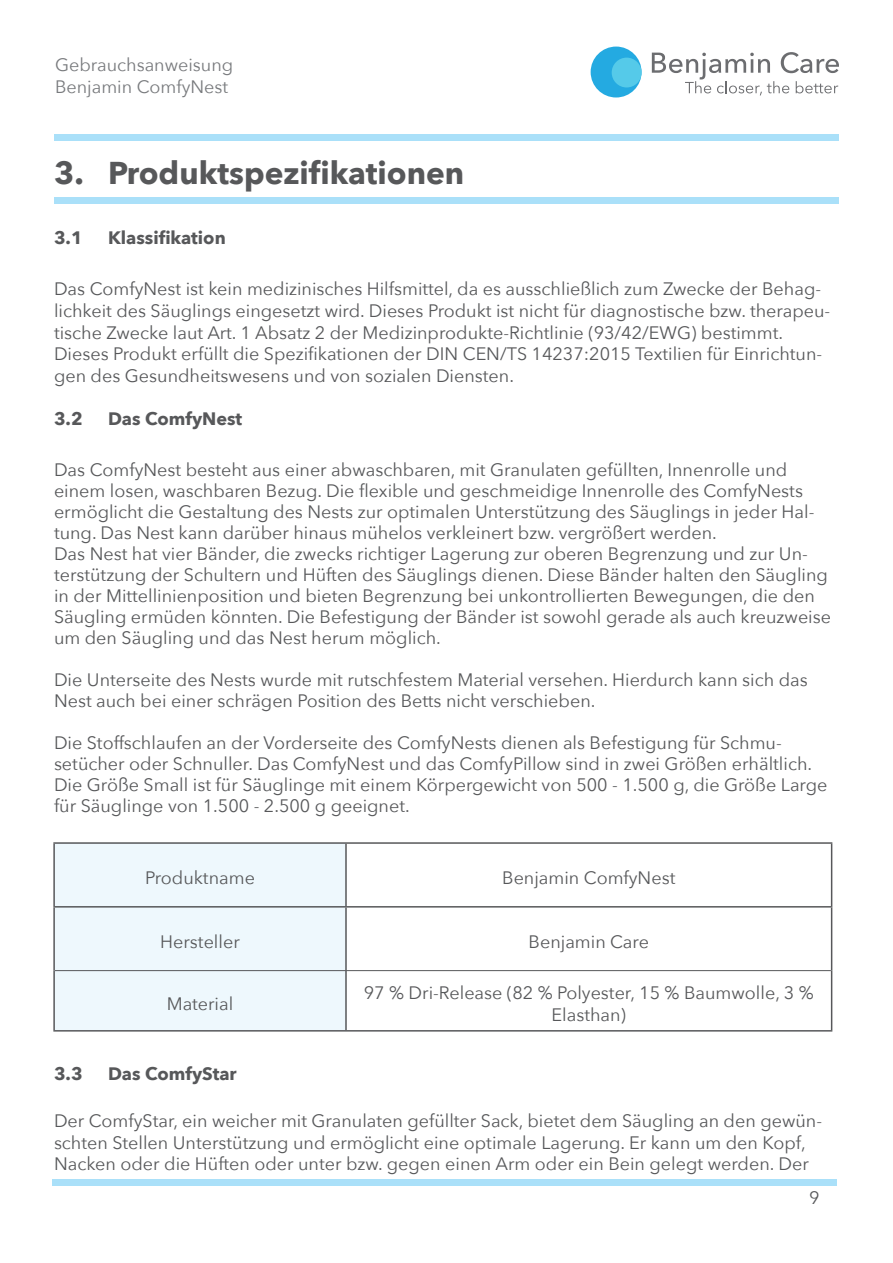
<style>
.page{position:relative;width:893px;height:1263px;background:#fff}
.page>*{position:absolute;margin:0;border:0;box-sizing:border-box;transform-origin:0 0}
.t1{font:700 31.5px "Avenir Next";color:#57585a}
.t2{font:18px/21px "Avenir Next";color:#57585a}
.t3{font:700 18px "Avenir Next";color:#57585a}
.t4{font:18px/21.6px "Avenir Next";color:#787a7d}
</style>
<div class="page">
<div style="left:54px;top:134px;width:785px;height:6px;background:#aae0f9"></div>
<div style="left:54px;top:197px;width:785px;height:7px;background:#aae0f9"></div>
<div style="left:52px;top:1179px;width:785px;height:6px;background:#aae0f9"></div>
<div style="left:591px;top:47px;width:51px;height:50px;background:#24aae1;border-radius:50%"></div>
<div style="left:612px;top:58px;width:30px;height:29px;background:#55cae9;border-radius:50%"></div>
<svg style="left:652px;top:52px;width:187px;height:43px"></svg>
<div style="left:55px;top:844px;width:290px;height:186px;background:#eef8fd"></div>
<hr style="left:345px;top:844px;width:2px;height:62px;background:#57585a">
<hr style="left:345px;top:907px;width:2px;height:63px;background:#57585a">
<hr style="left:345px;top:971px;width:2px;height:59px;background:#57585a">
<hr style="left:53px;top:842px;width:293px;height:2px;background:#57585a">
<hr style="left:53px;top:844px;width:2px;height:62px;background:#57585a">
<hr style="left:346px;top:842px;width:486px;height:2px;background:#57585a">
<hr style="left:831px;top:844px;width:1px;height:62px;background:#57585a">
<hr style="left:53px;top:906px;width:293px;height:1px;background:#57585a">
<hr style="left:53px;top:907px;width:2px;height:63px;background:#57585a">
<hr style="left:346px;top:906px;width:486px;height:1px;background:#57585a">
<hr style="left:831px;top:907px;width:1px;height:63px;background:#57585a">
<hr style="left:53px;top:970px;width:2px;height:60px;background:#57585a">
<hr style="left:831px;top:970px;width:1px;height:60px;background:#57585a">
<hr style="left:53px;top:1030px;width:293px;height:1px;background:#57585a">
<hr style="left:346px;top:1030px;width:486px;height:1px;background:#57585a">
<hr style="left:55px;top:970px;width:291px;height:1px;background:#57585a">
<hr style="left:346px;top:970px;width:485px;height:1px;background:#57585a">
<p class="t4" style="left:55px;top:53px;width:180px">Gebrauchsanweisung<br>Benjamin ComfyNest</p>
<h1 class="t1" style="left:54px;top:145px;width:412px">3. Produktspezifikationen</h1>
<p class="t3" style="left:54px;top:222px;width:30px">3.1</p>
<p class="t3" style="left:108px;top:222px;width:119px">Klassifikation</p>
<p class="t2" style="left:54px;top:278px;width:778px;line-height:21.6px">Das ComfyNest ist kein medizinisches Hilfsmittel, da es ausschließlich zum Zwecke der Behag&shy;lichkeit des Säuglings eingesetzt wird. Dieses Produkt ist nicht für diagnostische bzw. therapeu&shy;tische Zwecke laut Art. 1 Absatz 2 der Medizinprodukte-Richtlinie (93/42/EWG) bestimmt.<br>Dieses Produkt erfüllt die Spezifikationen der DIN CEN/TS 14237:2015 Textilien für Einrichtun&shy;gen des Gesundheitswesens und von sozialen Diensten.</p>
<p class="t3" style="left:54px;top:403px;width:30px">3.2</p>
<p class="t3" style="left:108px;top:403px;width:136px">Das ComfyNest</p>
<p class="t2" style="left:54px;top:459px;width:779px">Das ComfyNest besteht aus einer abwaschbaren, mit Granulaten gefüllten, Innenrolle und einem losen, waschbaren Bezug. Die flexible und geschmeidige Innenrolle des ComfyNests ermöglicht die Gestaltung des Nests zur optimalen Unterstützung des Säuglings in jeder Hal&shy;tung. Das Nest kann darüber hinaus mühelos verkleinert bzw. vergrößert werden.<br>Das Nest hat vier Bänder, die zwecks richtiger Lagerung zur oberen Begrenzung und zur Un&shy;terstützung der Schultern und Hüften des Säuglings dienen. Diese Bänder halten den Säugling in der Mittellinienposition und bieten Begrenzung bei unkontrollierten Bewegungen, die den Säugling ermüden könnten. Die Befestigung der Bänder ist sowohl gerade als auch kreuzweise um den Säugling und das Nest herum möglich.</p>
<p class="t2" style="left:54px;top:669px;width:755px">Die Unterseite des Nests wurde mit rutschfestem Material versehen. Hierdurch kann sich das<br>Nest auch bei einer schrägen Position des Betts nicht verschieben.</p>
<p class="t2" style="left:54px;top:732px;width:775px">Die Stoffschlaufen an der Vorderseite des ComfyNests dienen als Befestigung für Schmu&shy;setücher oder Schnuller. Das ComfyNest und das ComfyPillow sind in zwei Größen erhältlich.<br>Die Größe Small ist für Säuglinge mit einem Körpergewicht von 500 - 1.500 g, die Größe Large für Säuglinge von 1.500 - 2.500 g geeignet.</p>
<p class="t2" style="left:145px;top:866px;width:111px">Produktname</p>
<p class="t2" style="left:502px;top:866px;width:175px">Benjamin ComfyNest</p>
<p class="t2" style="left:160px;top:930px;width:81px">Hersteller</p>
<p class="t2" style="left:529px;top:930px;width:122px">Benjamin Care</p>
<p class="t2" style="left:167px;top:992px;width:68px">Material</p>
<p class="t2" style="left:364px;top:981px;width:452px;line-height:21.6px;text-align:center">97 % Dri-Release (82 % Polyester, 15 % Baumwolle, 3 %<br>Elasthan)</p>
<p class="t3" style="left:54px;top:1058px;width:30px">3.3</p>
<p class="t3" style="left:108px;top:1058px;width:130px">Das ComfyStar</p>
<p class="t2" style="left:54px;top:1109px;width:770px;line-height:21.6px">Der ComfyStar, ein weicher mit Granulaten gefüllter Sack, bietet dem Säugling an den gewün&shy;schten Stellen Unterstützung und ermöglicht eine optimale Lagerung. Er kann um den Kopf,<br>Nacken oder die Hüften oder unter bzw. gegen einen Arm oder ein Bein gelegt werden. Der</p>
<p class="t2" style="left:809px;top:1186px;width:12px">9</p>
</div>
